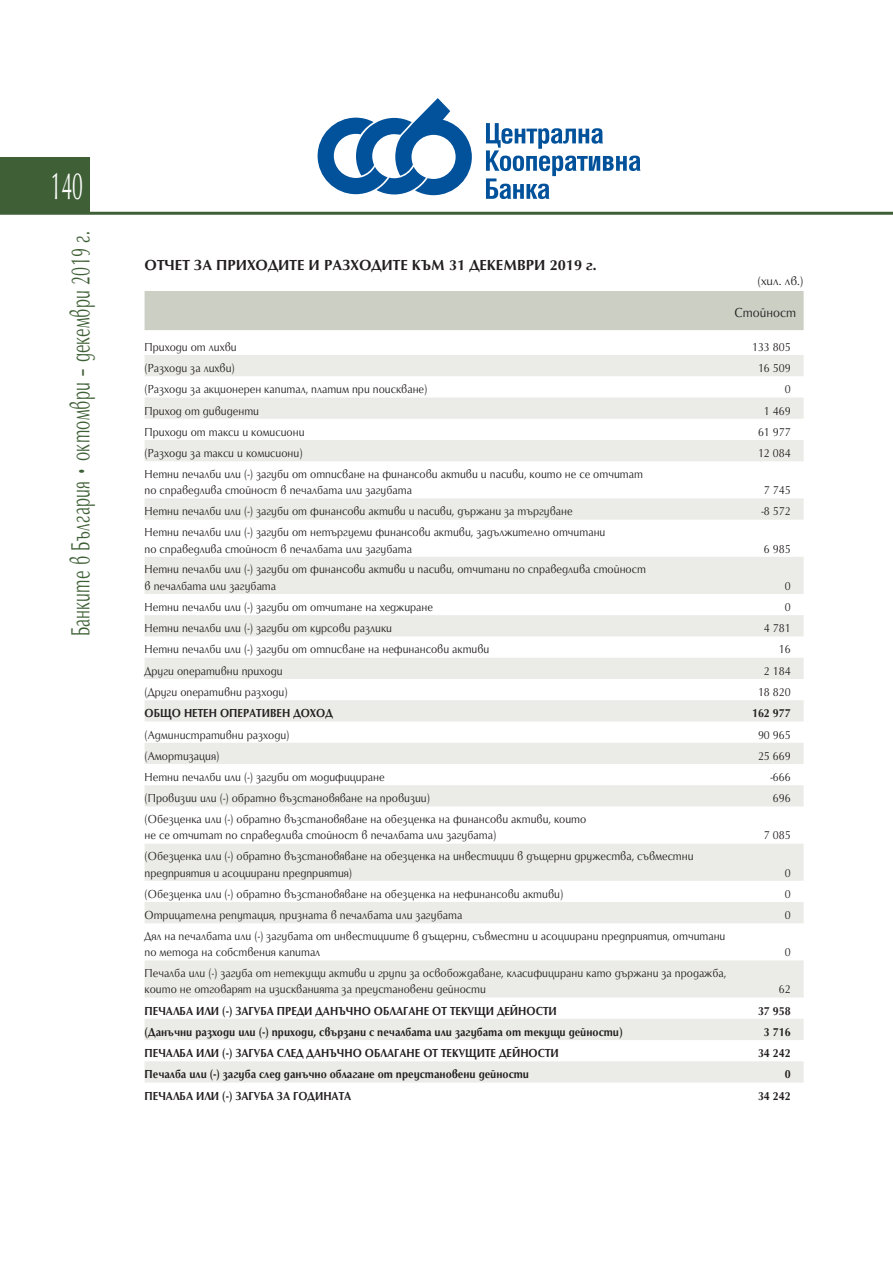
<style>
.page{position:relative;width:893px;height:1263px;background:#fff}
.page>*{position:absolute;margin:0;border:0;box-sizing:border-box;transform-origin:0 0}
.t1{font:39px "SP Optimal";color:#fff;scale:.5 1}
.t2{font:27px "SP Optimum ML";letter-spacing:.015em;color:#3f6036;scale:.6 1}
.Banks-Table-head{font:700 15px "SP Optimum ML";color:#231f20}
.t3{font:13.5px "SP Optimum ML";letter-spacing:.005em;color:#231f20;scale:.9 1}
.Banks-Table-measure{font:12px/16.5px "SP Optimum ML";color:#231f20;scale:.9 1}
.t4{font:700 12px "SP Optimum ML";color:#231f20;scale:.9 1}
.Banks-Table-measure-2{font:12px "SP Optimum ML";color:#231f20}
</style>
<div class="page">
<div style="left:0;top:157px;width:89px;height:56px;background:#3f6036"></div>
<hr style="left:0;top:212px;width:893px;height:3px;background:#3f6036">
<svg style="left:318px;top:98px;width:154px;height:97px"></svg>
<svg style="left:486px;top:123px;width:154px;height:76px"></svg>
<div style="left:145px;top:291px;width:659px;height:39px;background:#cbcfc4"></div>
<svg style="left:145px;top:355px;width:659px;height:727px"></svg>
<h1 class="t1" style="left:51px;top:165px;width:66px">140</h1>
<h2 class="t2" style="left:62px;top:636px;width:676px;rotate:-90deg">Банките в България • октомври – декември 2019 г.</h2>
<p class="Banks-Table-head" style="left:145px;top:255px;width:454px">ОТЧЕТ ЗА ПРИХОДИТЕ И РАЗХОДИТЕ КЪМ 31 ДЕКЕМВРИ 2019 г.</p>
<p class="Banks-Table-measure-2" style="left:757px;top:273px;width:48px">(хил. лв.)</p>
<p class="t3" style="left:734px;top:304px;width:70px">Стойност</p>
<p class="Banks-Table-measure" style="left:145px;top:338px;width:104px">Приходи от лихви</p>
<p class="Banks-Table-measure" style="left:752px;top:338px;width:45px">133 805</p>
<p class="Banks-Table-measure" style="left:145px;top:359px;width:102px">(Разходи за лихви)</p>
<p class="Banks-Table-measure" style="left:758px;top:359px;width:38px">16 509</p>
<p class="Banks-Table-measure" style="left:145px;top:380px;width:316px">(Разходи за акционерен капитал, платим при поискване)</p>
<p class="Banks-Table-measure" style="left:785px;top:380px;width:8px">0</p>
<p class="Banks-Table-measure" style="left:145px;top:401px;width:129px">Приход от дивиденти</p>
<p class="Banks-Table-measure" style="left:764px;top:401px;width:31px">1 469</p>
<p class="Banks-Table-measure" style="left:145px;top:423px;width:179px">Приходи от такси и комисиони</p>
<p class="Banks-Table-measure" style="left:758px;top:423px;width:38px">61 977</p>
<p class="Banks-Table-measure" style="left:145px;top:444px;width:177px">(Разходи за такси и комисиони)</p>
<p class="Banks-Table-measure" style="left:758px;top:444px;width:38px">12 084</p>
<p class="Banks-Table-measure" style="left:145px;top:465px;width:555px">Нетни печалби или (-) загуби от отписване на финансови активи и пасиви, които не се отчитат по справедлива стойност в печалбата или загубата</p>
<p class="Banks-Table-measure" style="left:764px;top:481px;width:31px">7 745</p>
<p class="Banks-Table-measure" style="left:145px;top:502px;width:477px">Нетни печалби или (-) загуби от финансови активи и пасиви, държани за търгуване</p>
<p class="Banks-Table-measure" style="left:762px;top:502px;width:34px">-8 572</p>
<p class="Banks-Table-measure" style="left:145px;top:523px;width:514px">Нетни печалби или (-) загуби от нетъргуеми финансови активи, задължително отчитани по справедлива стойност в печалбата или загубата</p>
<p class="Banks-Table-measure" style="left:764px;top:539px;width:31px">6 985</p>
<p class="Banks-Table-measure" style="left:145px;top:560px;width:559px">Нетни печалби или (-) загуби от финансови активи и пасиви, отчитани по справедлива стойност в печалбата или загубата</p>
<p class="Banks-Table-measure" style="left:785px;top:577px;width:8px">0</p>
<p class="Banks-Table-measure" style="left:145px;top:598px;width:322px">Нетни печалби или (-) загуби от отчитане на хеджиране</p>
<p class="Banks-Table-measure" style="left:785px;top:598px;width:8px">0</p>
<p class="Banks-Table-measure" style="left:145px;top:619px;width:277px">Нетни печалби или (-) загуби от курсови разлики</p>
<p class="Banks-Table-measure" style="left:764px;top:619px;width:31px">4 781</p>
<p class="Banks-Table-measure" style="left:145px;top:640px;width:385px">Нетни печалби или (-) загуби от отписване на нефинансови активи</p>
<p class="Banks-Table-measure" style="left:779px;top:640px;width:15px">16</p>
<p class="Banks-Table-measure" style="left:145px;top:662px;width:155px">Други оперативни приходи</p>
<p class="Banks-Table-measure" style="left:764px;top:662px;width:31px">2 184</p>
<p class="Banks-Table-measure" style="left:145px;top:683px;width:161px">(Други оперативни разходи)</p>
<p class="Banks-Table-measure" style="left:758px;top:683px;width:38px">18 820</p>
<p class="t4" style="left:145px;top:705px;width:211px">ОБЩО НЕТЕН ОПЕРАТИВЕН ДОХОД</p>
<p class="t4" style="left:752px;top:705px;width:45px">162 977</p>
<p class="Banks-Table-measure" style="left:145px;top:725px;width:163px">(Административни разходи)</p>
<p class="Banks-Table-measure" style="left:758px;top:725px;width:38px">90 965</p>
<p class="Banks-Table-measure" style="left:145px;top:747px;width:85px">(Амортизация)</p>
<p class="Banks-Table-measure" style="left:758px;top:747px;width:38px">25 669</p>
<p class="Banks-Table-measure" style="left:145px;top:768px;width:268px">Нетни печалби или (-) загуби от модифициране</p>
<p class="Banks-Table-measure" style="left:770px;top:768px;width:24px">-666</p>
<p class="Banks-Table-measure" style="left:145px;top:789px;width:319px">(Провизии или (-) обратно възстановяване на провизии)</p>
<p class="Banks-Table-measure" style="left:773px;top:789px;width:21px">696</p>
<p class="Banks-Table-measure" style="left:145px;top:810px;width:492px">(Обезценка или (-) обратно възстановяване на обезценка на финансови активи, които не се отчитат по справедлива стойност в печалбата или загубата)</p>
<p class="Banks-Table-measure" style="left:764px;top:826px;width:31px">7 085</p>
<p class="Banks-Table-measure" style="left:145px;top:847px;width:612px">(Обезценка или (-) обратно възстановяване на обезценка на инвестиции в дъщерни дружества, съвместни предприятия и асоциирани предприятия)</p>
<p class="Banks-Table-measure" style="left:785px;top:863px;width:8px">0</p>
<p class="Banks-Table-measure" style="left:145px;top:885px;width:467px">(Обезценка или (-) обратно възстановяване на обезценка на нефинансови активи)</p>
<p class="Banks-Table-measure" style="left:785px;top:885px;width:8px">0</p>
<p class="Banks-Table-measure" style="left:145px;top:906px;width:354px">Отрицателна репутация, призната в печалбата или загубата</p>
<p class="Banks-Table-measure" style="left:785px;top:906px;width:8px">0</p>
<p class="Banks-Table-measure" style="left:145px;top:927px;width:647px">Дял на печалбата или (-) загубата от инвестициите в дъщерни, съвместни и асоциирани предприятия, отчитани по метода на собствения капитал</p>
<p class="Banks-Table-measure" style="left:785px;top:943px;width:8px">0</p>
<p class="Banks-Table-measure" style="left:145px;top:964px;width:648px">Печалба или (-) загуба от нетекущи активи и групи за освобождаване, класифицирани като държани за продажба, които не отговарят на изискванията за преустановени дейности</p>
<p class="Banks-Table-measure" style="left:779px;top:980px;width:15px">62</p>
<p class="t4" style="left:145px;top:1003px;width:460px">ПЕЧАЛБА ИЛИ (-) ЗАГУБА ПРЕДИ ДАНЪЧНО ОБЛАГАНЕ ОТ ТЕКУЩИ ДЕЙНОСТИ</p>
<p class="t4" style="left:758px;top:1003px;width:38px">37 958</p>
<p class="t4" style="left:145px;top:1024px;width:533px">(Данъчни разходи или (-) приходи, свързани с печалбата или загубата от текущи дейности)</p>
<p class="t4" style="left:764px;top:1024px;width:31px">3 716</p>
<p class="t4" style="left:145px;top:1045px;width:462px">ПЕЧАЛБА ИЛИ (-) ЗАГУБА СЛЕД ДАНЪЧНО ОБЛАГАНЕ ОТ ТЕКУЩИТЕ ДЕЙНОСТИ</p>
<p class="t4" style="left:758px;top:1045px;width:38px">34 242</p>
<p class="t4" style="left:145px;top:1066px;width:429px">Печалба или (-) загуба след данъчно облагане от преустановени дейности</p>
<p class="t4" style="left:785px;top:1066px;width:8px">0</p>
<p class="t4" style="left:145px;top:1088px;width:231px">ПЕЧАЛБА ИЛИ (-) ЗАГУБА ЗА ГОДИНАТА</p>
<p class="t4" style="left:758px;top:1088px;width:38px">34 242</p>
</div>
